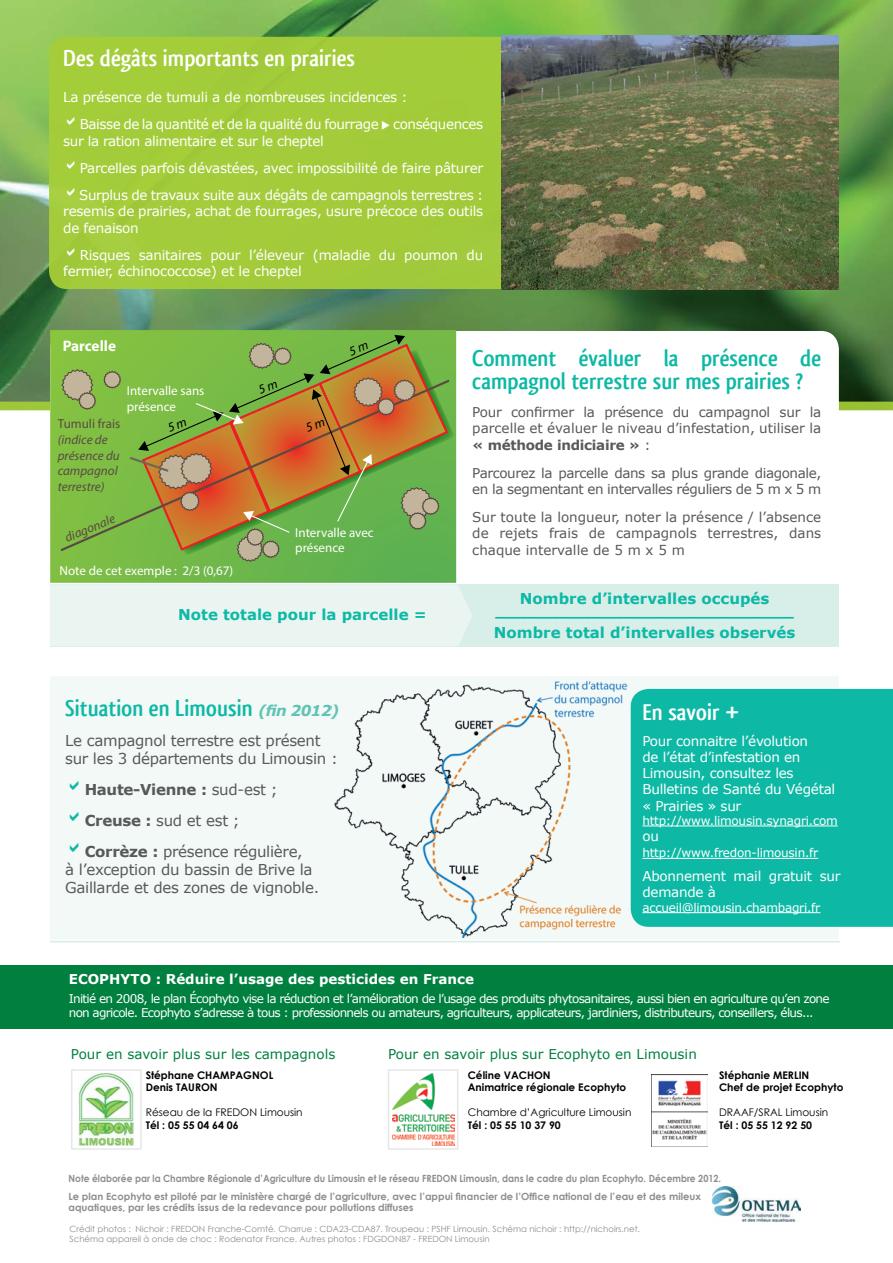
<style>
.page{position:relative;width:893px;height:1263px;background:#fff}
.page>*{position:absolute;margin:0;border:0;box-sizing:border-box;transform-origin:0 0}
.t1{font:700 24px/22.5px "Qlassik";color:#0db9a5}
.t2{font:700 24px "Qlassik";color:#fff}
.t3{font:700 15.15px "Myriad Pro";color:#fff}
.t4{font:15px/18px "Verdana";letter-spacing:-.02em;color:#58595b}
.t5{font:700 15px/12px "Verdana";color:#0db9a5;text-align:center}
.t6{font:13.5px/16.2px "Verdana";letter-spacing:-.02em;color:#fff}
.t7{font:13.5px/16.2px "Verdana";color:#58595b;text-align:justify}
.t8{font:13.5px/16.2px "Verdana";letter-spacing:-.03em;color:#58595b}
.t9{font:13.5px "Verdana";color:#00803f}
.t10{font:700 13.5px "Verdana";color:#fff}
.t11{font:13.05px/15.6px "Myriad Pro";color:#fff}
.t12{font:italic 13.05px/15.6px "Myriad Pro";color:#5a4a42}
.t13{font:13.05px "Myriad Pro";color:#5a4a42}
.t14{font:12px/14.4px "Verdana";letter-spacing:-.06em;color:#fff}
.t15{font:12px "Verdana";letter-spacing:-.02em;color:#fff}
.t16{font:700 10.5px/12.6px "Century Gothic";color:#000}
.t17{font:10.5px "Century Gothic";color:#000}
.t18{font:700 9.9px/11.9px "Century Gothic";color:#8d8e8e}
.t19{font:700 9.9px "Century Gothic";color:#8d8e8e;scale:.92 1}
.t20{font:8.55px/10.2px "Century Gothic";color:#8d8e8e}
.s1{font-family:"Verdana";font-style:italic;font-size:15px;color:#60c4b4}
.s2{font-weight:700}
.s3{font-size:28.5px}
</style>
<div class="page">
<img style="left:0;top:0;width:893px;height:402px">
<div style="left:50px;top:676px;width:789px;height:266px;background:#f3f9f7"></div>
<div style="left:49px;top:37px;width:789px;height:252px;background:#a6ce39;border-radius:18px"></div>
<div style="left:50px;top:331px;width:789px;height:335px;background:#fff;border-radius:18px"></div>
<svg style="left:50px;top:330px;width:406px;height:253px;background:#74ba49"></svg>
<div style="left:58px;top:378px;width:394px;height:175px;background:#80bf43"></div>
<svg style="left:61px;top:368px;width:36px;height:42px;background:#9dad6d"></svg>
<div style="left:50px;top:584px;width:789px;height:62px;background:#d7eee9"></div>
<div style="left:50px;top:584px;width:422px;height:62px;background:#eaf5f2"></div>
<img style="left:334px;top:681px;width:297px;height:257px">
<div style="left:631px;top:689px;width:262px;height:238px;background:#0db9a5"></div>
<hr style="left:642px;top:826px;width:196px;height:1px;background:#fff">
<hr style="left:642px;top:858px;width:176px;height:1px;background:#fff">
<hr style="left:642px;top:912px;width:178px;height:1px;background:#fff">
<img style="left:501px;top:35px;width:338px;height:254px">
<hr style="left:51px;top:939px;width:790px;height:3px;background:#fff">
<hr style="left:50px;top:941px;width:790px;height:1px;background:#d7eee9">
<div style="left:0;top:965px;width:893px;height:64px;background:#00803f"></div>
<svg style="left:712px;top:1186px;width:89px;height:36px"></svg>
<img style="left:713px;top:1187px;width:87px;height:34px">
<img style="left:392px;top:1074px;width:62px;height:71px">
<div style="left:388px;top:1069px;width:70px;height:81px;border:2px solid #e6e7e8"></div>
<img style="left:652px;top:1074px;width:56px;height:66px">
<img style="left:79px;top:1072px;width:55px;height:74px">
<div style="left:71px;top:1069px;width:71px;height:81px;border:2px solid #e6e7e8"></div>
<svg style="left:103px;top:335px;width:347px;height:228px;background:#929c43"></svg>
<h1 class="t2" style="left:63px;top:44px;width:293px">Des dégâts importants en prairies</h1>
<p class="t6" style="left:80px;top:83px;width:405px;line-height:27.3px;text-indent:-16px">La présence de tumuli a de nombreuses incidences :<br>Baisse de la quantité et de la qualité du fourrage ◆ conséquences</p>
<p class="t6" style="left:79px;top:127px;width:405px;line-height:27.3px;text-indent:-16px">sur la ration alimentaire et sur le cheptel<br>Parcelles parfois dévastées, avec impossibilité de faire pâturer<br>Surplus de travaux suite aux dégâts de campagnols terrestres :</p>
<p class="t6" style="left:63px;top:203px;width:421px">resemis de prairies, achat de fourrages, usure précoce des outils de fenaison</p>
<p class="t6" style="left:63px;top:246px;width:421px;text-indent:16px">Risques sanitaires pour l’éleveur (maladie du poumon du fermier, échinococcose) et le cheptel</p>
<p class="t3" style="left:63px;top:336px;width:55px">Parcelle</p>
<p class="t11" style="left:127px;top:383px;width:79px">Intervalle sans présence</p>
<p class="t13" style="left:58px;top:416px;width:64px">Tumuli frais</p>
<p class="t12" style="left:58px;top:431px;width:63px">(indice de présence du campagnol terrestre)</p>
<p class="t12" style="left:62px;top:531px;width:54px;rotate:-23deg">diagonale</p>
<p class="t11" style="left:59px;top:563px;width:175px">Note de cet exemple : 2/3 (0,67)</p>
<p class="t11" style="left:295px;top:524px;width:80px">Intervalle avec présence</p>
<p class="t5" style="left:178px;top:608px;width:250px">Note totale pour la parcelle =</p>
<h1 class="t1" style="left:65px;top:697px;width:276px">Situation en Limousin <span class="s1">(fin 2012)</span></h1>
<p class="t4" style="left:65px;top:731px;width:274px">Le campagnol terrestre est présent sur les 3 départements du Limousin :</p>
<p class="t4" style="left:85px;top:773px;width:220px;line-height:30.9px"><span class="s2">Haute-Vienne :</span> sud-est ;<br><span class="s2">Creuse :</span> sud et est ;<br><span class="s2">Corrèze :</span> présence régulière,</p>
<p class="t4" style="left:65px;top:859px;width:256px">à l’exception du bassin de Brive la<br>Gaillarde et des zones de vignoble.</p>
<h1 class="t1" style="left:472px;top:347px;width:350px">Comment évaluer la présence de campagnol terrestre sur mes prairies ?</h1>
<p class="t7" style="left:472px;top:404px;width:350px">Pour confirmer la présence du campagnol sur la parcelle et évaluer le niveau d’infestation, utiliser la <span class="s2">« méthode indiciaire »</span> :</p>
<p class="t8" style="left:472px;top:464px;width:350px">Parcourez la parcelle dans sa plus grande diagonale, en la segmentant en intervalles réguliers de 5 m x 5 m</p>
<p class="t7" style="left:472px;top:509px;width:350px">Sur toute la longueur, noter la présence / l’absence de rejets frais de campagnols terrestres, dans chaque intervalle de 5 m x 5 m</p>
<p class="t5" style="left:495px;top:592px;width:300px">Nombre d’intervalles occupés ____________________________</p>
<p class="t5" style="left:494px;top:626px;width:303px">Nombre total d’intervalles observés</p>
<h1 class="t2" style="left:642px;top:699px;width:98px">En savoir <span class="s3">+</span></h1>
<p class="t6" style="left:642px;top:732px;width:194px">Pour connaitre l’évolution<br>de l’état d’infestation en<br>Limousin, consultez les<br>Bulletins de Santé du Végétal « Prairies » sur</p>
<p class="t15" style="left:642px;top:813px;width:197px">http://www.limousin.synagri.com</p>
<p class="t6" style="left:642px;top:828px;width:18px">ou</p>
<p class="t15" style="left:642px;top:845px;width:177px">http://www.fredon-limousin.fr</p>
<p class="t6" style="left:642px;top:867px;width:200px">Abonnement mail gratuit sur demande à</p>
<p class="t15" style="left:642px;top:899px;width:179px">accueil@limousin.chambagri.fr</p>
<p class="t10" style="left:69px;top:970px;width:407px">ECOPHYTO : Réduire l’usage des pesticides en France</p>
<p class="t14" style="left:69px;top:990px;width:762px">Initié en 2008, le plan Écophyto vise la réduction et l’amélioration de l’usage des produits phytosanitaires, aussi bien en agriculture qu’en zone non agricole. Ecophyto s’adresse à tous : professionnels ou amateurs, agriculteurs, applicateurs, jardiniers, distributeurs, conseillers, élus...</p>
<p class="t9" style="left:71px;top:1045px;width:266px">Pour en savoir plus sur les campagnols</p>
<p class="t9" style="left:388px;top:1045px;width:310px">Pour en savoir plus sur Ecophyto en Limousin</p>
<p class="t16" style="left:146px;top:1068px;width:129px">Stéphane CHAMPAGNOL<br>Denis TAURON</p>
<p class="t17" style="left:146px;top:1106px;width:159px">Réseau de la FREDON Limousin</p>
<p class="t16" style="left:146px;top:1119px;width:95px">Tél : 05 55 04 64 06</p>
<p class="t16" style="left:468px;top:1068px;width:160px">Céline VACHON<br>Animatrice régionale Ecophyto</p>
<p class="t17" style="left:468px;top:1106px;width:165px">Chambre d’Agriculture Limousin</p>
<p class="t16" style="left:468px;top:1119px;width:95px">Tél : 05 55 10 37 90</p>
<p class="t16" style="left:719px;top:1068px;width:126px">Stéphanie MERLIN<br>Chef de projet Ecophyto</p>
<p class="t17" style="left:719px;top:1106px;width:111px">DRAAF/SRAL Limousin</p>
<p class="t16" style="left:719px;top:1119px;width:95px">Tél : 05 55 12 92 50</p>
<p class="t19" style="left:69px;top:1172px;width:711px">Note élaborée par la Chambre Régionale d’Agriculture du Limousin et le réseau FREDON Limousin, dans le cadre du plan Ecophyto. Décembre 2012.</p>
<p class="t18" style="left:68px;top:1190px;width:634px">Le plan Ecophyto est piloté par le ministère chargé de l’agriculture, avec l’appui financier de l’Office national de l’eau et des mileux aquatiques, par les crédits issus de la redevance pour pollutions diffuses</p>
<p class="t20" style="left:70px;top:1224px;width:572px">Crédit photos : Nichoir : FREDON Franche-Comté. Charrue : CDA23-CDA87. Troupeau : PSHF Limousin. Schéma nichoir : http://nichoirs.net.<br>Schéma appareil à onde de choc : Rodenator France. Autres photos : FDGDON87 - FREDON Limousin</p>
</div>
